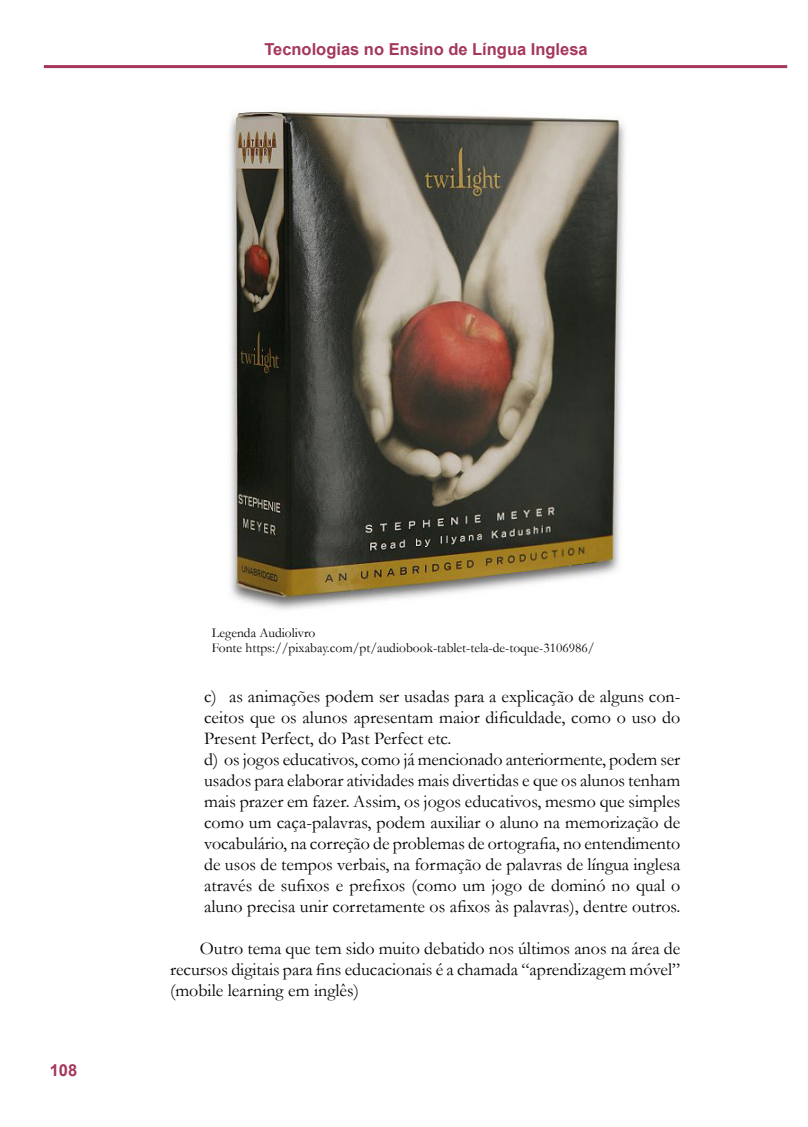
<style>
.page{position:relative;width:808px;height:1127px;background:#fff}
.page>*{position:absolute;margin:0;border:0;box-sizing:border-box;transform-origin:0 0}
.A_-_Texto{font:18px/21px "Garamond";color:#000;text-align:justify}
.t1{font:700 16.5px "Arial";color:#a5365d}
.A_-_Legenda{font:13.5px "Garamond";color:#000}
</style>
<div class="page">
<hr style="left:44px;top:65px;width:743px;height:3px;background:#a5365d">
<img style="left:229px;top:110px;width:396px;height:500px">
<p class="t1" style="left:264px;top:38px;width:325px">Tecnologias no Ensino de Língua Inglesa</p>
<p class="t1" style="left:50px;top:1059px;width:29px">108</p>
<p class="A_-_Legenda" style="left:212px;top:623px;width:105px">Legenda Audiolivro</p>
<p class="A_-_Legenda" style="left:212px;top:638px;width:384px">Fonte https://pixabay.com/pt/audiobook-tablet-tela-de-toque-3106986/</p>
<p class="A_-_Texto" style="left:204px;top:685px;width:478px">c) as animações podem ser usadas para a explicação de alguns con&shy;ceitos que os alunos apresentam maior dificuldade, como o uso do Present Perfect, do Past Perfect etc.</p>
<p class="A_-_Texto" style="left:204px;top:748px;width:478px">d) os jogos educativos, como já mencionado anteriormente, podem ser usados para elaborar atividades mais divertidas e que os alunos tenham mais prazer em fazer. Assim, os jogos educativos, mesmo que simples como um caça-palavras, podem auxiliar o aluno na memorização de vocabulário, na correção de problemas de ortografia, no entendimento de usos de tempos verbais, na formação de palavras de língua inglesa através de sufixos e prefixos (como um jogo de dominó no qual o aluno precisa unir corretamente os afixos às palavras), dentre outros.</p>
<p class="A_-_Texto" style="left:170px;top:937px;width:512px;text-indent:30px">Outro tema que tem sido muito debatido nos últimos anos na área de recursos digitais para fins educacionais é a chamada “aprendizagem móvel” (mobile learning em inglês)</p>
</div>
